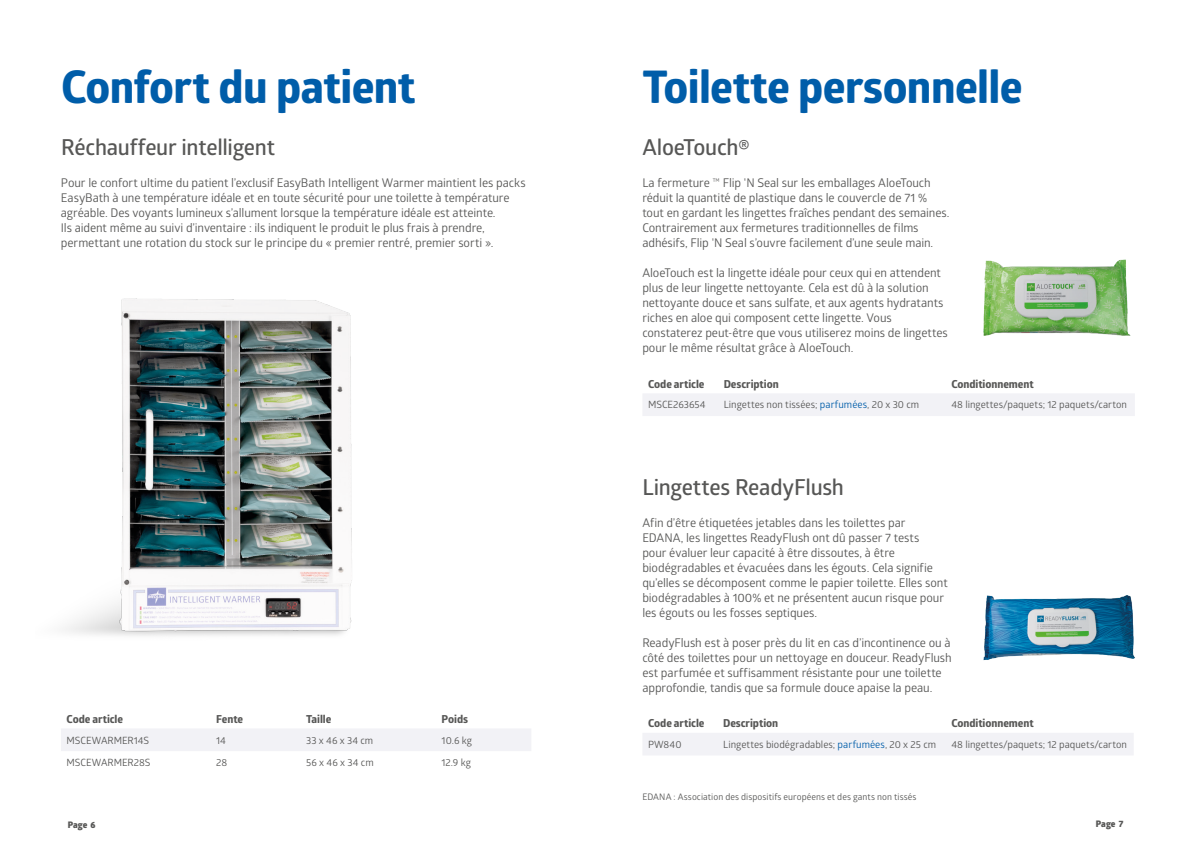
<style>
.page{position:relative;width:1191px;height:842px;background:#fff}
.page>*{position:absolute;margin:0;border:0;box-sizing:border-box;transform-origin:0 0}
.t1{font:700 45px "Globerx";letter-spacing:-.015em;color:#005da9}
.t2{font:600 22px "Glober";letter-spacing:-.01em;color:#575756}
.t3{font:12px/15px "Glober";letter-spacing:-.01em;color:#575756}
.C1_XBold{font:700 11px "Globerx";letter-spacing:-.005em;color:#575756}
.C1_XBold-2{font:10px "Glober";color:#575756}
.t4{font:9px "Glober";letter-spacing:.01em;color:#575756}
.t5{font:800 9px "Glober";color:#575756}
.s1{color:#005da9}
</style>
<div class="page">
<div style="left:61px;top:729px;width:470px;height:22px;background:#f2f2f6"></div>
<div style="left:643px;top:394px;width:491px;height:22px;background:#f2f2f6"></div>
<div style="left:643px;top:733px;width:490px;height:22px;background:#f2f2f6"></div>
<img style="left:983px;top:259px;width:148px;height:77px">
<img style="left:983px;top:595px;width:152px;height:65px">
<img style="left:64px;top:298px;width:288px;height:338px">
<p class="t1" style="left:61px;top:54px;width:356px">Confort du patient</p>
<p class="t1" style="left:642px;top:54px;width:381px">Toilette personnelle</p>
<p class="t2" style="left:61px;top:131px;width:215px">Réchauffeur intelligent</p>
<p class="t2" style="left:642px;top:131px;width:109px">AloeTouch®</p>
<p class="t3" style="left:61px;top:175px;width:466px">Pour le confort ultime du patient l’exclusif EasyBath Intelligent Warmer maintient les packs EasyBath à une température idéale et en toute sécurité pour une toilette à température agréable. Des voyants lumineux s’allument lorsque la température idéale est atteinte.<br>Ils aident même au suivi d’inventaire : ils indiquent le produit le plus frais à prendre, permettant une rotation du stock sur le principe du « premier rentré, premier sorti ».</p>
<p class="C1_XBold" style="left:67px;top:711px;width:58px">Code article</p>
<p class="C1_XBold" style="left:216px;top:711px;width:28px">Fente</p>
<p class="C1_XBold" style="left:306px;top:711px;width:27px">Taille</p>
<p class="C1_XBold" style="left:441px;top:711px;width:28px">Poids</p>
<p class="C1_XBold-2" style="left:67px;top:733px;width:84px">MSCEWARMER14S</p>
<p class="C1_XBold-2" style="left:216px;top:733px;width:11px">14</p>
<p class="C1_XBold-2" style="left:306px;top:733px;width:68px">33 x 46 x 34 cm</p>
<p class="C1_XBold-2" style="left:441px;top:733px;width:32px">10.6 kg</p>
<p class="C1_XBold-2" style="left:67px;top:756px;width:85px">MSCEWARMER28S</p>
<p class="C1_XBold-2" style="left:216px;top:756px;width:13px">28</p>
<p class="C1_XBold-2" style="left:306px;top:756px;width:69px">56 x 46 x 34 cm</p>
<p class="C1_XBold-2" style="left:441px;top:756px;width:31px">12.9 kg</p>
<p class="t3" style="left:642px;top:174px;width:309px">La fermeture ™ Flip 'N Seal sur les emballages AloeTouch réduit la quantité de plastique dans le couvercle de 71 % tout en gardant les lingettes fraîches pendant des semaines.<br>Contrairement aux fermetures traditionnelles de films adhésifs, Flip 'N Seal s’ouvre facilement d’une seule main.</p>
<p class="t3" style="left:642px;top:264px;width:307px">AloeTouch est la lingette idéale pour ceux qui en attendent plus de leur lingette nettoyante. Cela est dû à la solution nettoyante douce et sans sulfate, et aux agents hydratants riches en aloe qui composent cette lingette. Vous constaterez peut-être que vous utiliserez moins de lingettes pour le même résultat grâce à AloeTouch.</p>
<p class="C1_XBold" style="left:648px;top:376px;width:58px">Code article</p>
<p class="C1_XBold" style="left:723px;top:376px;width:57px">Description</p>
<p class="C1_XBold" style="left:951px;top:376px;width:84px">Conditionnement</p>
<p class="C1_XBold-2" style="left:648px;top:398px;width:59px">MSCE263654</p>
<p class="C1_XBold-2" style="left:723px;top:398px;width:197px">Lingettes non tissées; <span class="s1">parfumées</span>, 20 x 30 cm</p>
<p class="C1_XBold-2" style="left:951px;top:398px;width:177px">48 lingettes/paquets; 12 paquets/carton</p>
<p class="t2" style="left:642px;top:471px;width:203px">Lingettes ReadyFlush</p>
<p class="t3" style="left:642px;top:515px;width:307px">Afin d’être étiquetées jetables dans les toilettes par EDANA, les lingettes ReadyFlush ont dû passer 7 tests<br>pour évaluer leur capacité à être dissoutes, à être biodégradables et évacuées dans les égouts. Cela signifie qu’elles se décomposent comme le papier toilette. Elles sont biodégradables à 100% et ne présentent aucun risque pour les égouts ou les fosses septiques.</p>
<p class="t3" style="left:642px;top:635px;width:311px">ReadyFlush est à poser près du lit en cas d’incontinence ou à côté des toilettes pour un nettoyage en douceur. ReadyFlush est parfumée et suffisamment résistante pour une toilette approfondie, tandis que sa formule douce apaise la peau.</p>
<p class="C1_XBold" style="left:648px;top:715px;width:58px">Code article</p>
<p class="C1_XBold" style="left:723px;top:715px;width:57px">Description</p>
<p class="C1_XBold" style="left:951px;top:715px;width:84px">Conditionnement</p>
<p class="C1_XBold-2" style="left:648px;top:737px;width:35px">PW840</p>
<p class="C1_XBold-2" style="left:723px;top:737px;width:215px">Lingettes biodégradables; <span class="s1">parfumées</span>, 20 x 25 cm</p>
<p class="C1_XBold-2" style="left:951px;top:737px;width:177px">48 lingettes/paquets; 12 paquets/carton</p>
<p class="t4" style="left:642px;top:790px;width:276px">EDANA : Association des dispositifs européens et des gants non tissés</p>
<p class="t5" style="left:68px;top:818px;width:29px">Page 6</p>
<p class="t5" style="left:1095px;top:817px;width:29px">Page 7</p>
</div>
